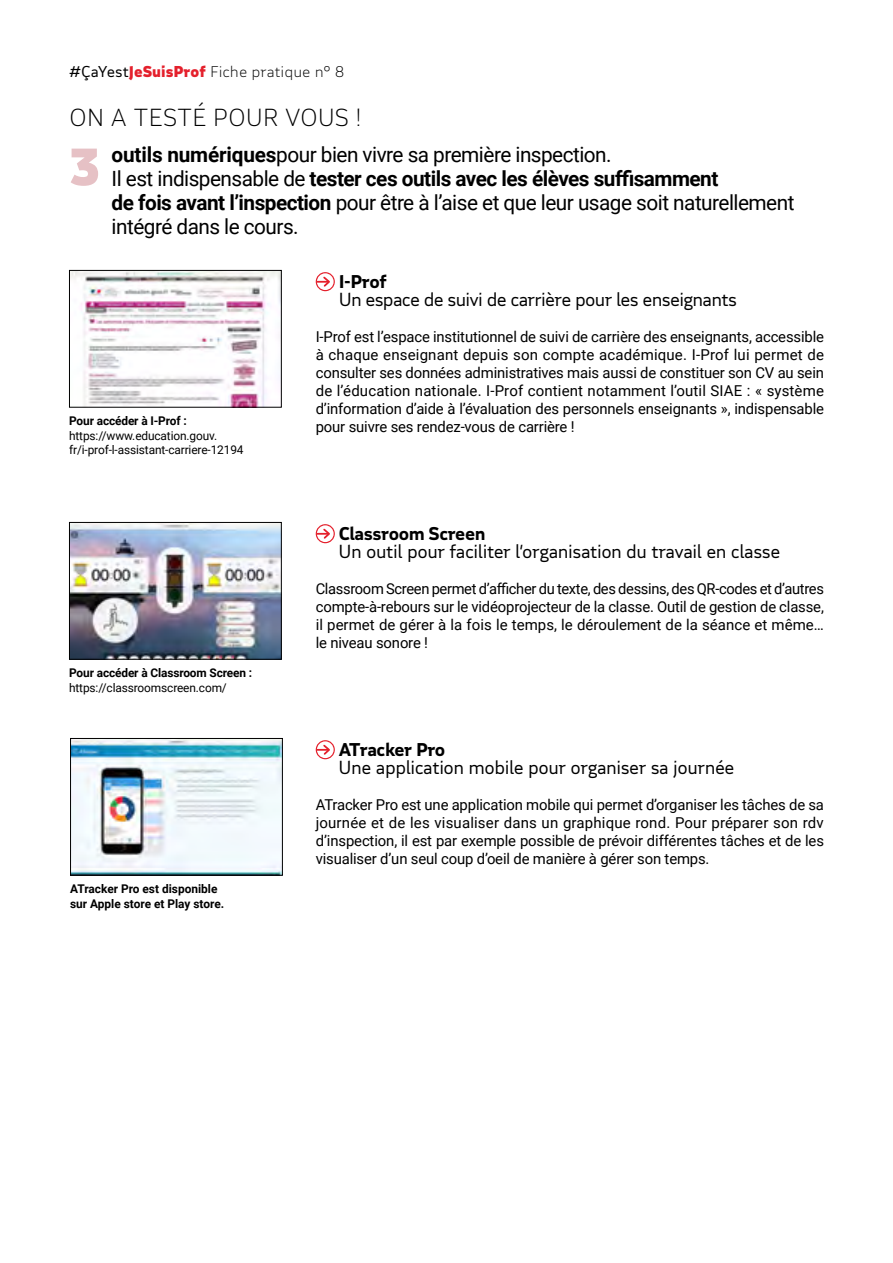
<style>
.page{position:relative;width:893px;height:1263px;background:#fff}
.page>*{position:absolute;margin:0;border:0;box-sizing:border-box;transform-origin:0 0}
.t1{font:900 51px "MAIF";color:#e6c1c5}
.t2{font:300 24px "MAIF";letter-spacing:-.01em;color:#000}
.t3{font:21px/24px "Roboto";letter-spacing:-.025em;color:#000}
.t4{font:18px/18px "MAIF";letter-spacing:-.025em;color:#000}
.t5{font:15px/18px "Roboto";letter-spacing:-.01em;color:#000;text-align:justify}
.t6{font:300 15px "MAIF";color:#000}
.t7{font:700 12px/14.4px "Roboto";letter-spacing:-.01em;color:#000}
.t8{font:12px/14.4px "Roboto";letter-spacing:-.01em;color:#000}
.s1{font-weight:400}
.s2{font-weight:900;color:#e4202c}
.s3{font-weight:700}
</style>
<div class="page">
<svg style="left:316px;top:272px;width:19px;height:19px"></svg>
<svg style="left:316px;top:524px;width:19px;height:19px"></svg>
<svg style="left:316px;top:740px;width:19px;height:19px"></svg>
<img style="left:71px;top:272px;width:209px;height:134px">
<div style="left:69px;top:270px;width:213px;height:138px;border:1px solid #000"></div>
<img style="left:71px;top:524px;width:209px;height:134px">
<div style="left:69px;top:522px;width:213px;height:138px;border:1px solid #000"></div>
<img style="left:72px;top:740px;width:209px;height:134px">
<div style="left:70px;top:738px;width:213px;height:138px;border:1px solid #000"></div>
<p class="t6" style="left:69px;top:62px;width:277px"><span class="s1">#ÇaYest</span><span class="s2">JeSuisProf</span> Fiche pratique n° 8</p>
<p class="t2" style="left:69px;top:102px;width:294px">ON A TESTÉ POUR VOUS !</p>
<p class="t3" style="left:112px;top:142px;width:502px"><span class="s3">outils numériques</span>pour bien vivre sa première inspection.</p>
<p class="t3" style="left:112px;top:166px;width:684px">Il est indispensable de <span class="s3">tester ces outils avec les élèves suffisamment<br>de fois avant l’inspection</span> pour être à l’aise et que leur usage soit naturellement intégré dans le cours.</p>
<p class="t1" style="left:69px;top:134px;width:33px">3</p>
<p class="t8" style="left:69px;top:413px;width:176px"><span class="s3">Pour accéder à I-Prof : </span>https://www.education.gouv. fr/i-prof-l-assistant-carriere-12194</p>
<p class="t7" style="left:69px;top:665px;width:185px">Pour accéder à Classroom Screen : <span class="s1">https://classroomscreen.com/</span></p>
<p class="t7" style="left:70px;top:881px;width:156px">ATracker Pro est disponible sur Apple store et Play store.</p>
<p class="t4" style="left:339px;top:272px;width:400px"><span class="s3">I-Prof<br></span>Un espace de suivi de carrière pour les enseignants</p>
<p class="t5" style="left:316px;top:327px;width:510px">I-Prof est l’espace institutionnel de suivi de carrière des enseignants, accessible à chaque enseignant depuis son compte académique. I-Prof lui permet de consulter ses données administratives mais aussi de constituer son CV au sein de l’éducation nationale. I-Prof contient notamment l’outil SIAE : « système d’information d’aide à l’évaluation des personnels enseignants », indispensable pour suivre ses rendez-vous de carrière !</p>
<p class="t4" style="left:339px;top:524px;width:443px"><span class="s3">Classroom Screen<br></span>Un outil pour faciliter l’organisation du travail en classe</p>
<p class="t5" style="left:316px;top:579px;width:510px">Classroom Screen permet d’afficher du texte, des dessins, des QR-codes et d’autres compte-à-rebours sur le vidéoprojecteur de la classe. Outil de gestion de classe, il permet de gérer à la fois le temps, le déroulement de la séance et même… le niveau sonore !</p>
<p class="t4" style="left:339px;top:740px;width:397px"><span class="s3">ATracker Pro<br></span>Une application mobile pour organiser sa journée</p>
<p class="t5" style="left:316px;top:795px;width:510px">ATracker Pro est une application mobile qui permet d’organiser les tâches de sa journée et de les visualiser dans un graphique rond. Pour préparer son rdv d’inspection, il est par exemple possible de prévoir différentes tâches et de les visualiser d’un seul coup d’oeil de manière à gérer son temps.</p>
</div>
